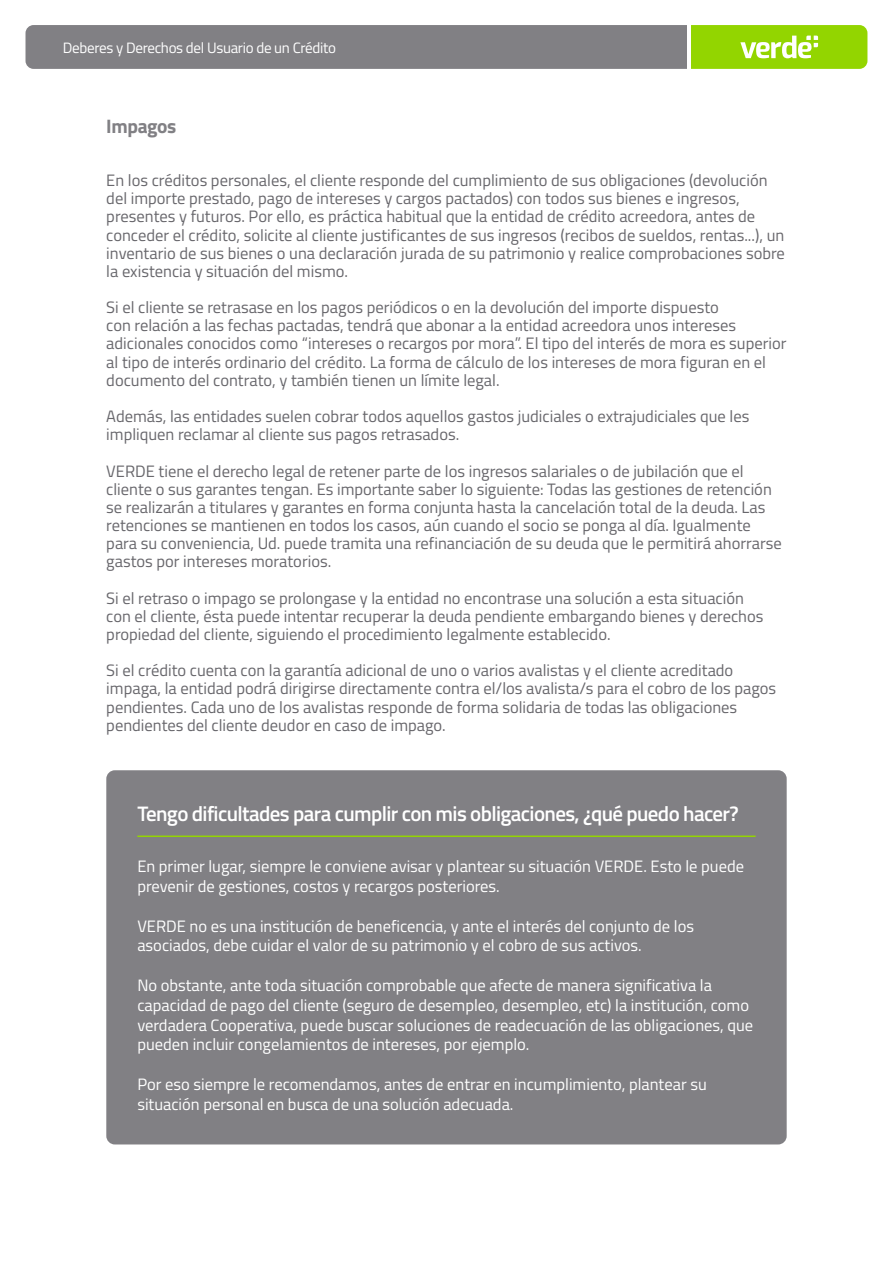
<style>
.page{position:relative;width:893px;height:1263px;background:#fff}
.page>*{position:absolute;margin:0;border:0;box-sizing:border-box;transform-origin:0 0}
.t1{font:600 21px "Titillium";letter-spacing:-.03em;color:#fff}
.t2{font:700 19.5px "Titillium";letter-spacing:-.02em;color:#818084}
.t3{font:16.5px/18.1px "Titillium";color:#68676c}
.t4{font:16.5px/19.8px "Titillium";color:#fff}
.t5{font:15px "Titillium";letter-spacing:-.02em;color:#fff}
</style>
<div class="page">
<svg style="left:26px;top:25px;width:841px;height:44px;background:#88936e"></svg>
<div style="left:106px;top:770px;width:681px;height:374px;background:#818084;border-radius:9px"></div>
<hr style="left:137px;top:835px;width:619px;height:2px;background:#93d500">
<p class="t5" style="left:63px;top:37px;width:275px">Deberes y Derechos del Usuario de un Crédito</p>
<p class="t2" style="left:106px;top:111px;width:72px">Impagos</p>
<p class="t3" style="left:106px;top:170px;width:680px">En los créditos personales, el cliente responde del cumplimiento de sus obligaciones (devolución del importe prestado, pago de intereses y cargos pactados) con todos sus bienes e ingresos, presentes y futuros. Por ello, es práctica habitual que la entidad de crédito acreedora, antes de conceder el crédito, solicite al cliente justificantes de sus ingresos (recibos de sueldos, rentas...), un inventario de sus bienes o una declaración jurada de su patrimonio y realice comprobaciones sobre la existencia y situación del mismo.</p>
<p class="t3" style="left:106px;top:297px;width:682px">Si el cliente se retrasase en los pagos periódicos o en la devolución del importe dispuesto<br>con relación a las fechas pactadas, tendrá que abonar a la entidad acreedora unos intereses adicionales conocidos como “intereses o recargos por mora”. El tipo del interés de mora es superior al tipo de interés ordinario del crédito. La forma de cálculo de los intereses de mora figuran en el documento del contrato, y también tienen un límite legal.</p>
<p class="t3" style="left:106px;top:406px;width:645px">Además, las entidades suelen cobrar todos aquellos gastos judiciales o extrajudiciales que les impliquen reclamar al cliente sus pagos retrasados.</p>
<p class="t3" style="left:106px;top:461px;width:677px">VERDE tiene el derecho legal de retener parte de los ingresos salariales o de jubilación que el cliente o sus garantes tengan. Es importante saber lo siguiente: Todas las gestiones de retención se realizarán a titulares y garantes en forma conjunta hasta la cancelación total de la deuda. Las retenciones se mantienen en todos los casos, aún cuando el socio se ponga al día. Igualmente para su conveniencia, Ud. puede tramita una refinanciación de su deuda que le permitirá ahorrarse gastos por intereses moratorios.</p>
<p class="t3" style="left:106px;top:588px;width:659px">Si el retraso o impago se prolongase y la entidad no encontrase una solución a esta situación con el cliente, ésta puede intentar recuperar la deuda pendiente embargando bienes y derechos propiedad del cliente, siguiendo el procedimiento legalmente establecido.</p>
<p class="t3" style="left:106px;top:660px;width:671px">Si el crédito cuenta con la garantía adicional de uno o varios avalistas y el cliente acreditado impaga, la entidad podrá dirigirse directamente contra el/los avalista/s para el cobro de los pagos pendientes. Cada uno de los avalistas responde de forma solidaria de todas las obligaciones pendientes del cliente deudor en caso de impago.</p>
<p class="t1" style="left:137px;top:798px;width:603px">Tengo dificultades para cumplir con mis obligaciones, ¿qué puedo hacer?</p>
<p class="t4" style="left:137px;top:856px;width:608px">En primer lugar, siempre le conviene avisar y plantear su situación VERDE. Esto le puede prevenir de gestiones, costos y recargos posteriores.</p>
<p class="t4" style="left:137px;top:915px;width:558px">VERDE no es una institución de beneficencia, y ante el interés del conjunto de los asociados, debe cuidar el valor de su patrimonio y el cobro de sus activos.</p>
<p class="t4" style="left:137px;top:974px;width:617px">No obstante, ante toda situación comprobable que afecte de manera significativa la capacidad de pago del cliente (seguro de desempleo, desempleo, etc) la institución, como verdadera Cooperativa, puede buscar soluciones de readecuación de las obligaciones, que pueden incluir congelamientos de intereses, por ejemplo.</p>
<p class="t4" style="left:137px;top:1073px;width:571px">Por eso siempre le recomendamos, antes de entrar en incumplimiento, plantear su situación personal en busca de una solución adecuada.</p>
</div>
